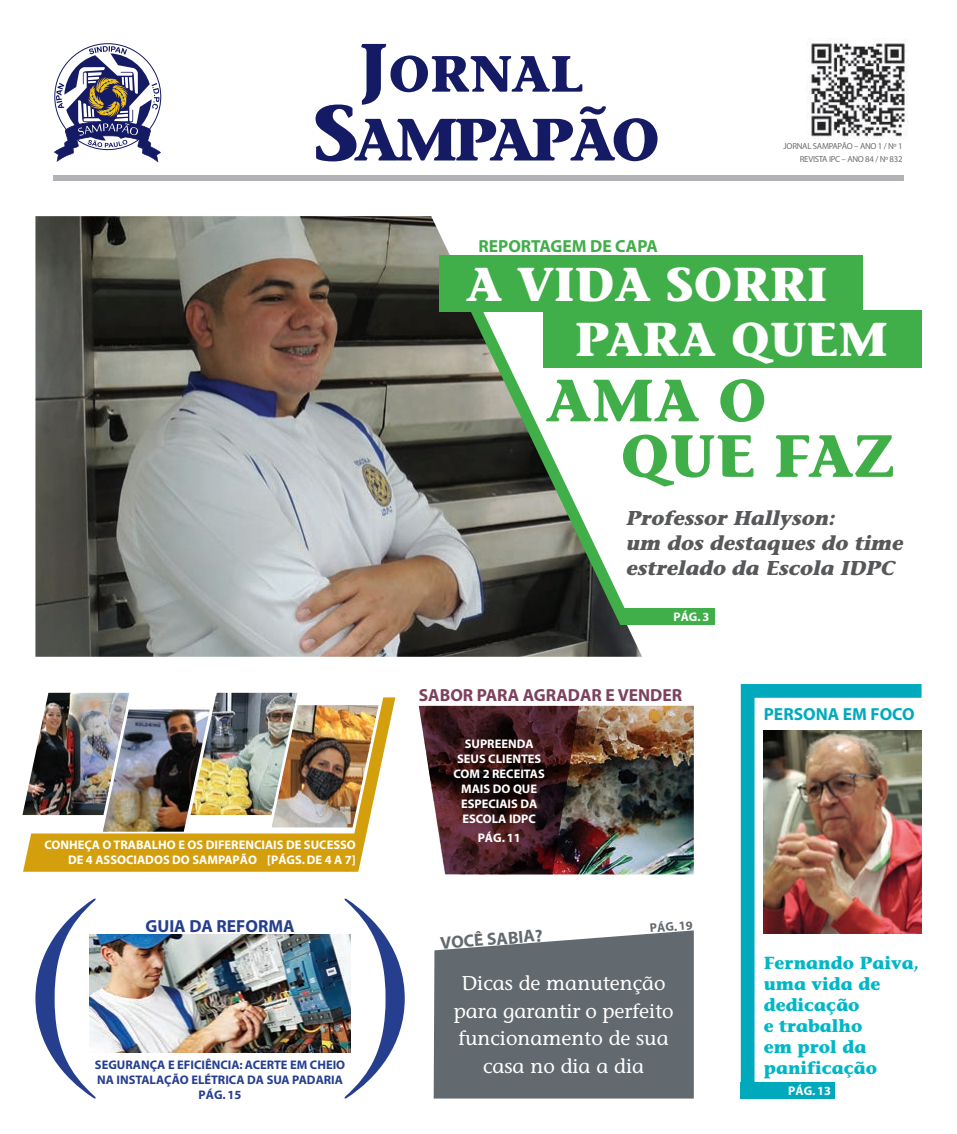
<style>
.page{position:relative;width:957px;height:1134px;background:#fff}
.page>*{position:absolute;margin:0;border:0;box-sizing:border-box;transform-origin:0 0}
.t1{font:700 59.5px/55.5px "Stone Informal";color:#40ae49;text-align:center}
.t2{font:700 59.5px "Stone Informal";letter-spacing:-.07em;color:#151a64}
.t3{font:700 50.88px "Stone Informal";color:#151a64}
.t4{font:700 47.38px "Stone Informal";color:#fff}
.t5{font:20px/27.5px "Stone Informal";color:#fff;text-align:center}
.t6{font:italic 700 20px/25px "Stone Informal";color:#57585a}
.t7{font:700 17.5px/21px "Stone Informal";color:#00b7c7}
.t8{font:700 17.5px "Myriad";color:#7d405d}
.t9{font:700 17.5px "Myriad";color:#40ae49}
.t10{font:700 17.5px "Myriad";color:#00aabc}
.t11{font:700 17.5px "Myriad";color:#253f8e}
.t12{font:700 17.5px "Myriad";color:#636a6f}
.t13{font:700 12.5px/15px "Myriad";color:#fff;text-align:center}
.t14{font:700 12.5px/15px "Myriad";color:#253f8e;text-align:center}
.t15{font:700 12.5px "Myriad";color:#636a6f}
.t16{font:8.75px "Myriad";letter-spacing:-.03em;color:#6c6d70}
.s1{font-size:68.12px}
.s2{font-size:78.62px}
</style>
<div class="page">
<img style="left:807px;top:38px;width:101px;height:101px">
<svg style="left:434px;top:930px;width:260px;height:168px;background:#6d7478"></svg>
<img style="left:35px;top:216px;width:607px;height:441px">
<div style="left:53px;top:175px;width:851px;height:6px;background:#b2b3b7"></div>
<svg style="left:54px;top:46px;width:107px;height:116px"></svg>
<svg style="left:740px;top:684px;width:182px;height:415px"></svg>
<img style="left:764px;top:730px;width:157px;height:204px">
<div style="left:439px;top:256px;width:424px;height:56px;background:#40ae49"></div>
<div style="left:620px;top:608px;width:94px;height:16px;background:#40ae49"></div>
<div style="left:741px;top:1082px;width:94px;height:16px;background:#00aabc"></div>
<div style="left:543px;top:310px;width:378px;height:56px;background:#40ae49"></div>
<div style="left:543px;top:312px;width:378px;height:56px;background:#40ae49"></div>
<svg style="left:452px;top:312px;width:178px;height:313px"></svg>
<img style="left:579px;top:706px;width:115px;height:168px">
<svg style="left:419px;top:706px;width:160px;height:168px;background:#4b2d31"></svg>
<img style="left:96px;top:934px;width:248px;height:118px">
<svg style="left:35px;top:898px;width:61px;height:201px"></svg>
<svg style="left:344px;top:898px;width:61px;height:201px"></svg>
<img style="left:22px;top:693px;width:107px;height:122px">
<img style="left:215px;top:693px;width:82px;height:4px">
<img style="left:23px;top:697px;width:372px;height:175px">
<h2 class="t3" style="left:359px;top:41px;width:226px"><span class="s1">J</span>ornal</h2>
<h1 class="t2" style="left:313px;top:101px;width:348px"><span class="s2">s</span>ampapão</h1>
<h3 class="t9" style="left:478px;top:237px;width:181px">REPORTAGEM DE CAPA</h3>
<p class="t16" style="left:783px;top:142px;width:120px">JORNAL SAMPAPÃO – ANO 1 / Nº 1</p>
<p class="t16" style="left:800px;top:154px;width:104px">REVISTA IPC – ANO 84 / Nº 832</p>
<h3 class="t4" style="left:466px;top:254px;width:236px">A VIDA SORR</h3>
<h3 class="t4" style="left:807px;top:254px;width:22px">I</h3>
<h3 class="t4" style="left:574px;top:309px;width:36px">PARA</h3>
<h3 class="t4" style="left:731px;top:309px;width:156px">QUEM</h3>
<h1 class="t1" style="left:546px;top:371px;width:53px">AMA</h1>
<h1 class="t1" style="left:621px;top:371px;width:275px">O<br>QUE FAZ</h1>
<h3 class="t6" style="left:625px;top:505px;width:284px">Professor Hallyson:<br>um dosdestaquesdo time estrelado da Escola IDPC</h3>
<p class="t13" style="left:673px;top:609px;width:37px">PÁG. 3</p>
<p class="t13" style="left:44px;top:838px;width:17px">CONHEÇA</p>
<p class="t13" style="left:103px;top:838px;width:20px">O TRABALHO</p>
<p class="t13" style="left:178px;top:838px;width:35px">EOS DIFERENCIAIS</p>
<p class="t13" style="left:286px;top:838px;width:27px">DE SUCESSO</p>
<p class="t13" style="left:68px;top:853px;width:36px">DE 4 ASSOCIADOS</p>
<p class="t13" style="left:172px;top:853px;width:185px">DO SAMPAPÃO [PÁGS. DE 4 A 7]</p>
<h3 class="t11" style="left:145px;top:917px;width:151px">GUIA DA REFORMA</h3>
<p class="t14" style="left:95px;top:1057px;width:252px">SEGURANÇA E EFICIÊNCIA: ACERTE EM CHEIO<br>NA INSTALAÇÃO ELÉTRICA DA SUA PADARIA<br>PÁG. 15</p>
<h3 class="t8" style="left:419px;top:686px;width:265px">SABOR PARA AGRADAR E VENDER</h3>
<p class="t13" style="left:453px;top:737px;width:93px">SUPREENDA<br>SEUS CLIENTES<br>COM 2 RECEITAS<br>MAIS DO QUE<br>ESPECIAIS DA<br>ESCOLA IDPC</p>
<p class="t13" style="left:478px;top:830px;width:44px">PÁG. 11</p>
<h3 class="t12" style="left:440px;top:934px;width:104px;rotate:-4deg">VOCÊ SABIA?</h3>
<p class="t15" style="left:649px;top:922px;width:44px;rotate:-5deg">PÁG. 19</p>
<h3 class="t5" style="left:454px;top:969px;width:221px">Dicas de manutenção para garantir o perfeito funcionamento de sua casa no dia a dia</h3>
<h3 class="t10" style="left:764px;top:705px;width:152px">PERSONA EM FOCO</h3>
<h3 class="t7" style="left:764px;top:952px;width:157px">Fernando Paiva, uma vida de dedicação<br>e trabalho<br>em prol da panificação</h3>
<p class="t13" style="left:788px;top:1084px;width:44px">PÁG. 13</p>
</div>
